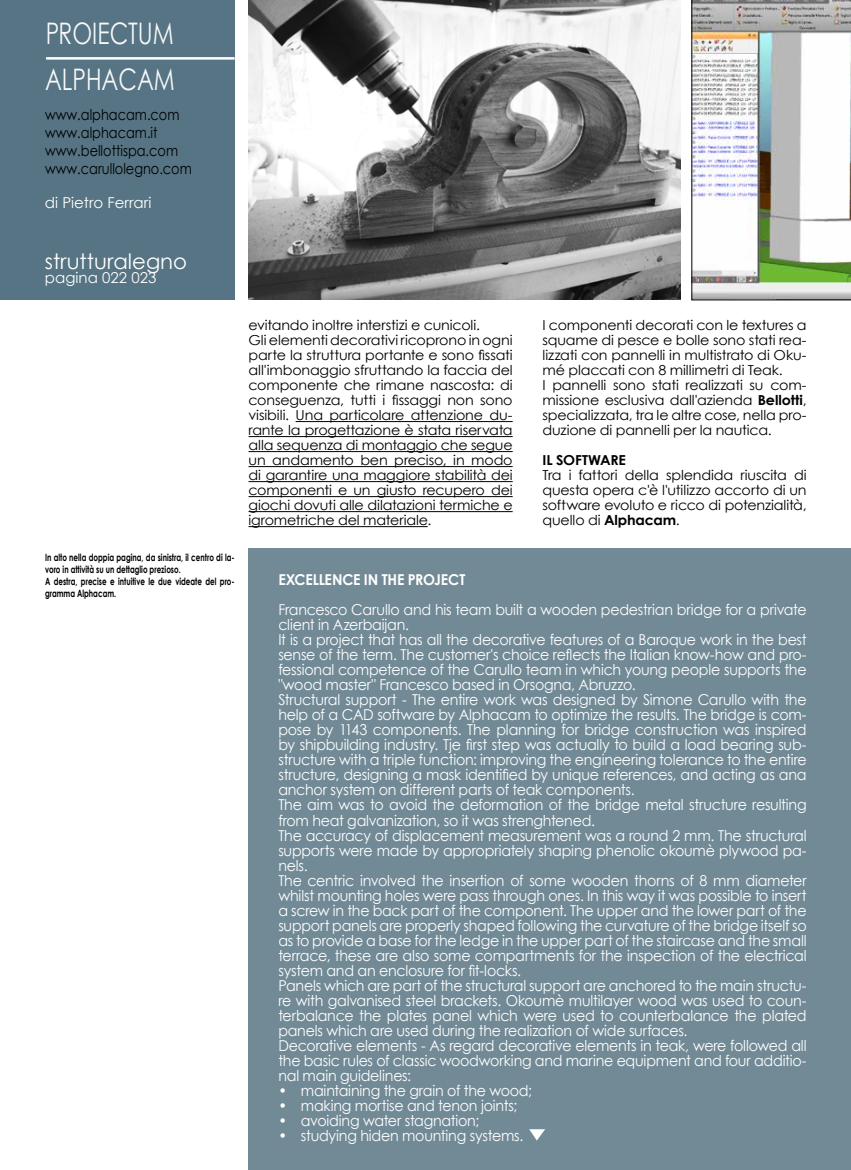
<style>
.page{position:relative;width:851px;height:1170px;background:#fff}
.page>*{position:absolute;margin:0;border:0;box-sizing:border-box;transform-origin:0 0}
.t1{font:29.75px/46px "Century Gothic";color:#fff;scale:.77 1}
.t2{font:21.25px "Century Gothic";color:#fff}
.t3{font:15px/15px "Century Gothic";letter-spacing:-.015em;color:#fff;scale:.95 1}
.t4{font:15px/18px "Century Gothic";color:#000;scale:.86 1}
.t5{font:15px "Century Gothic";letter-spacing:-.015em;color:#fff}
.t6{font:700 15px "Century Gothic";letter-spacing:-.02em;color:#fff;scale:.95 1}
.t7{font:13.75px/15px "Century Gothic";letter-spacing:-.01em;color:#000;scale:1.04 1}
.t8{font:700 13.75px "Century Gothic";letter-spacing:-.015em;color:#000;scale:1.04 1}
.t9{font:700 10px/12px "Century Gothic";color:#000;scale:.72 1}
.s1{font-weight:700}
</style>
<div class="page">
<div style="left:0;top:0;width:234px;height:300px;background:#567483"></div>
<hr style="left:46px;top:57px;width:188px;height:3px;background:#fff">
<hr style="left:295px;top:421px;width:217px;height:1px;background:#000">
<hr style="left:248px;top:436px;width:264px;height:1px;background:#000">
<hr style="left:248px;top:451px;width:264px;height:1px;background:#000">
<hr style="left:248px;top:466px;width:264px;height:1px;background:#000">
<hr style="left:248px;top:481px;width:264px;height:1px;background:#000">
<hr style="left:248px;top:496px;width:264px;height:1px;background:#000">
<hr style="left:248px;top:511px;width:264px;height:1px;background:#000">
<hr style="left:248px;top:526px;width:179px;height:1px;background:#000">
<div style="left:248px;top:548px;width:602px;height:621px;background:#718a96"></div>
<img style="left:248px;top:0;width:432px;height:300px">
<img style="left:691px;top:0;width:159px;height:300px">
<svg style="left:529px;top:1129px;width:16px;height:11px"></svg>
<h1 class="t1" style="left:45px;top:9px;width:170px">PROIECTUM<br>ALPHACAM</h1>
<p class="t4" style="left:45px;top:105px;width:172px">www.alphacam.com www.alphacam.it www.bellottispa.com www.carullolegno.com</p>
<p class="t5" style="left:45px;top:192px;width:108px">di Pietro Ferrari</p>
<h2 class="t2" style="left:45px;top:246px;width:144px">strutturalegno</h2>
<p class="t5" style="left:45px;top:267px;width:113px">pagina 022 023</p>
<p class="t9" style="left:45px;top:550px;width:265px">In alto nella doppia pagina, da sinistra, il centro di la&shy;voro in attività su un dettaglio prezioso.<br>A destra, precise e intuitive le due videate del pro&shy;gramma Alphacam.</p>
<p class="t7" style="left:248px;top:317px;width:255px">evitando inoltre interstizi e cunicoli.<br>Gli elementi decorativi ricoprono in ogni parte la struttura portante e sono fissati all'imbonaggio sfruttando la faccia del componente che rimane nascosta: di conseguenza, tutti i fissaggi non sono visibili. Una particolare attenzione du&shy;rante la progettazione è stata riservata alla sequenza di montaggio che segue un andamento ben preciso, in modo di garantire una maggiore stabilità dei componenti e un giusto recupero dei giochi dovuti alle dilatazioni termiche e igrometriche del materiale.</p>
<p class="t7" style="left:542px;top:317px;width:255px">I componenti decorati con le textures a squame di pesce e bolle sono stati rea&shy;lizzati con pannelli in multistrato di Oku&shy;mé placcati con 8 millimetri di Teak.<br>I pannelli sono stati realizzati su com&shy;missione esclusiva dall'azienda <span class="s1">Bellotti</span>, specializzata, tra le altre cose, nella pro&shy;duzione di pannelli per la nautica.</p>
<p class="t8" style="left:542px;top:450px;width:82px">IL SOFTWARE</p>
<p class="t7" style="left:542px;top:467px;width:255px;text-align:justify">Tra i fattori della splendida riuscita di questa opera c'è l'utilizzo accorto di un software evoluto e ricco di potenzialità, quello di <span class="s1">Alphacam</span>.</p>
<p class="t6" style="left:278px;top:568px;width:198px">EXCELLENCE IN THE PROJECT</p>
<p class="t3" style="left:278px;top:602px;width:557px">Francesco Carullo and his team built a wooden pedestrian bridge for a private client in Azerbaijan.<br>It is a project that has all the decorative features of a Baroque work in the best sense of the term. The customer's choice reflects the Italian know-how and pro&shy;fessional competence of the Carullo team in which young people supports the "wood master" Francesco based in Orsogna, Abruzzo.<br>Structural support - The entire work was designed by Simone Carullo with the help of a CAD software by Alphacam to optimize the results. The bridge is com&shy;pose by 1143 components. The planning for bridge construction was inspired by shipbuilding industry. Tje first step was actually to build a load bearing sub&shy;structure with a triple function: improving the engineering tolerance to the entire structure, designing a mask identified by unique references, and acting as ana anchor system on different parts of teak components.<br>The aim was to avoid the deformation of the bridge metal structure resulting from heat galvanization, so it was strenghtened.<br>The accuracy of displacement measurement was a round 2 mm. The structural supports were made by appropriately shaping phenolic okoumè plywood pa&shy;nels.<br>The centric involved the insertion of some wooden thorns of 8 mm diameter whilst mounting holes were pass through ones. In this way it was possible to insert a screw in the back part of the component. The upper and the lower part of the support panels are properly shaped following the curvature of the bridge itself so as to provide a base for the ledge in the upper part of the staircase and the small terrace, these are also some compartments for the inspection of the electrical system and an enclosure for fit-locks.<br>Panels which are part of the structural support are anchored to the main structu&shy;re with galvanised steel brackets. Okoumè multilayer wood was used to coun&shy;terbalance the plates panel which were used to counterbalance the plated panels which are used during the realization of wide surfaces.<br>Decorative elements - As regard decorative elements in teak, were followed all the basic rules of classic woodworking and marine equipment and four additio&shy;nal main guidelines:</p>
<p class="t3" style="left:278px;top:1082px;width:268px">• maintaining the grain of the wood;</p>
<p class="t3" style="left:278px;top:1097px;width:253px">• making mortise and tenon joints;</p>
<p class="t3" style="left:278px;top:1112px;width:213px">• avoiding water stagnation;</p>
<p class="t3" style="left:278px;top:1127px;width:259px">• studying hiden mounting systems.</p>
</div>
